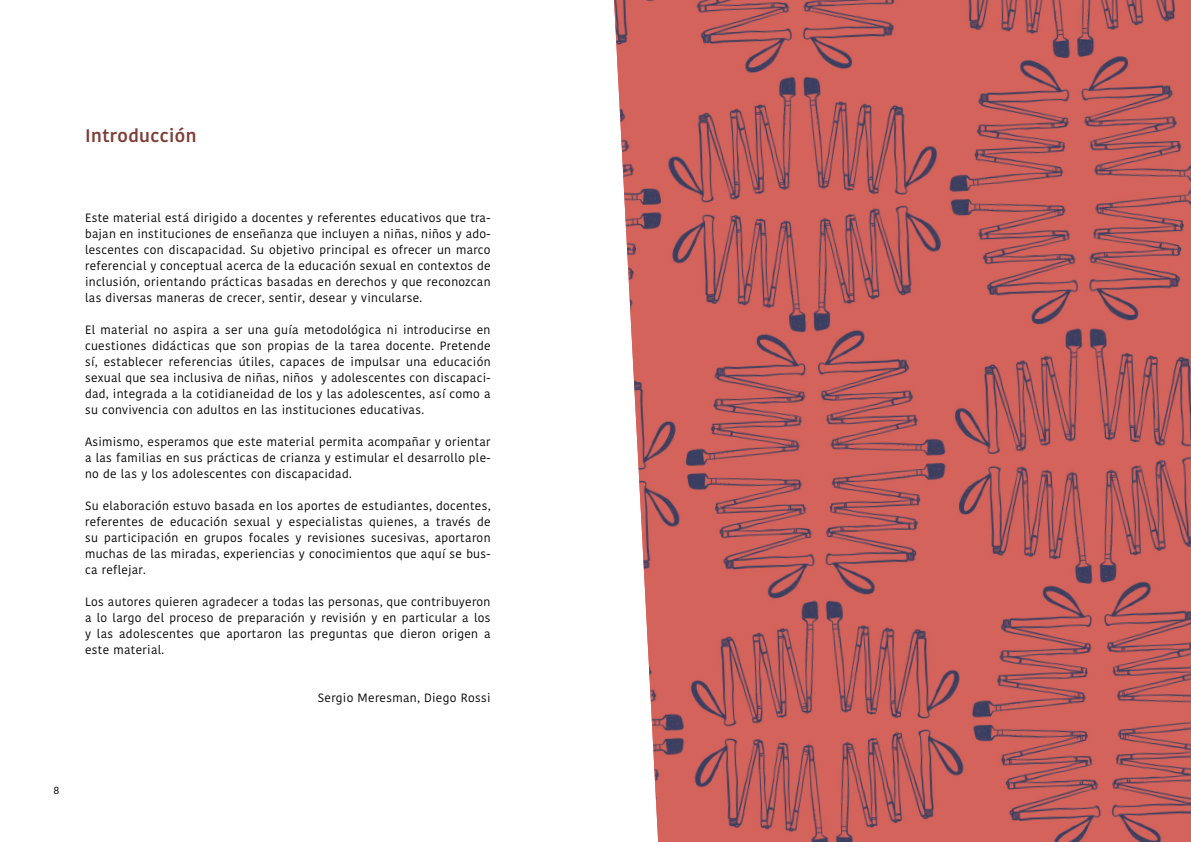
<style>
.page{position:relative;width:1191px;height:842px;background:#fff}
.page>*{position:absolute;margin:0;border:0;box-sizing:border-box;transform-origin:0 0}
.t1{font:600 18px "Kohinoor Telugu";letter-spacing:.025em;color:#7e3d36}
.t2{font:12px/16px "Kohinoor Telugu";letter-spacing:.025em;color:#000;text-align:justify}
.t3{font:11px "Kohinoor Telugu";color:#000}
</style>
<div class="page">
<img style="left:614px;top:0;width:577px;height:842px">
<h1 class="t1" style="left:85px;top:125px;width:113px">Introducción</h1>
<p class="t2" style="left:85px;top:210px;width:407px">Este material está dirigido a docentes y referentes educativos que tra&shy;bajan en instituciones de enseñanza que incluyen a niñas, niños y ado&shy;lescentes con discapacidad. Su objetivo principal es ofrecer un marco referencial y conceptual acerca de la educación sexual en contextos de inclusión, orientando prácticas basadas en derechos y que reconozcan las diversas maneras de crecer, sentir, desear y vincularse.</p>
<p class="t2" style="left:85px;top:322px;width:407px">El material no aspira a ser una guía metodológica ni introducirse en cuestiones didácticas que son propias de la tarea docente. Pretende sí, establecer referencias útiles, capaces de impulsar una educación sexual que sea inclusiva de niñas, niños y adolescentes con discapaci&shy;dad, integrada a la cotidianeidad de los y las adolescentes, así como a su convivencia con adultos en las instituciones educativas.</p>
<p class="t2" style="left:85px;top:434px;width:407px">Asimismo, esperamos que este material permita acompañar y orientar a las familias en sus prácticas de crianza y estimular el desarrollo ple&shy;no de las y los adolescentes con discapacidad.</p>
<p class="t2" style="left:85px;top:498px;width:407px">Su elaboración estuvo basada en los aportes de estudiantes, docentes, referentes de educación sexual y especialistas quienes, a través de su participación en grupos focales y revisiones sucesivas, aportaron muchas de las miradas, experiencias y conocimientos que aquí se bus&shy;ca reflejar.</p>
<p class="t2" style="left:85px;top:594px;width:407px">Los autores quieren agradecer a todas las personas, que contribuyeron a lo largo del proceso de preparación y revisión y en particular a los y las adolescentes que aportaron las preguntas que dieron origen a este material.</p>
<p class="t2" style="left:318px;top:690px;width:174px">Sergio Meresman, Diego Rossi</p>
<p class="t3" style="left:54px;top:784px;width:7px">8</p>
</div>
